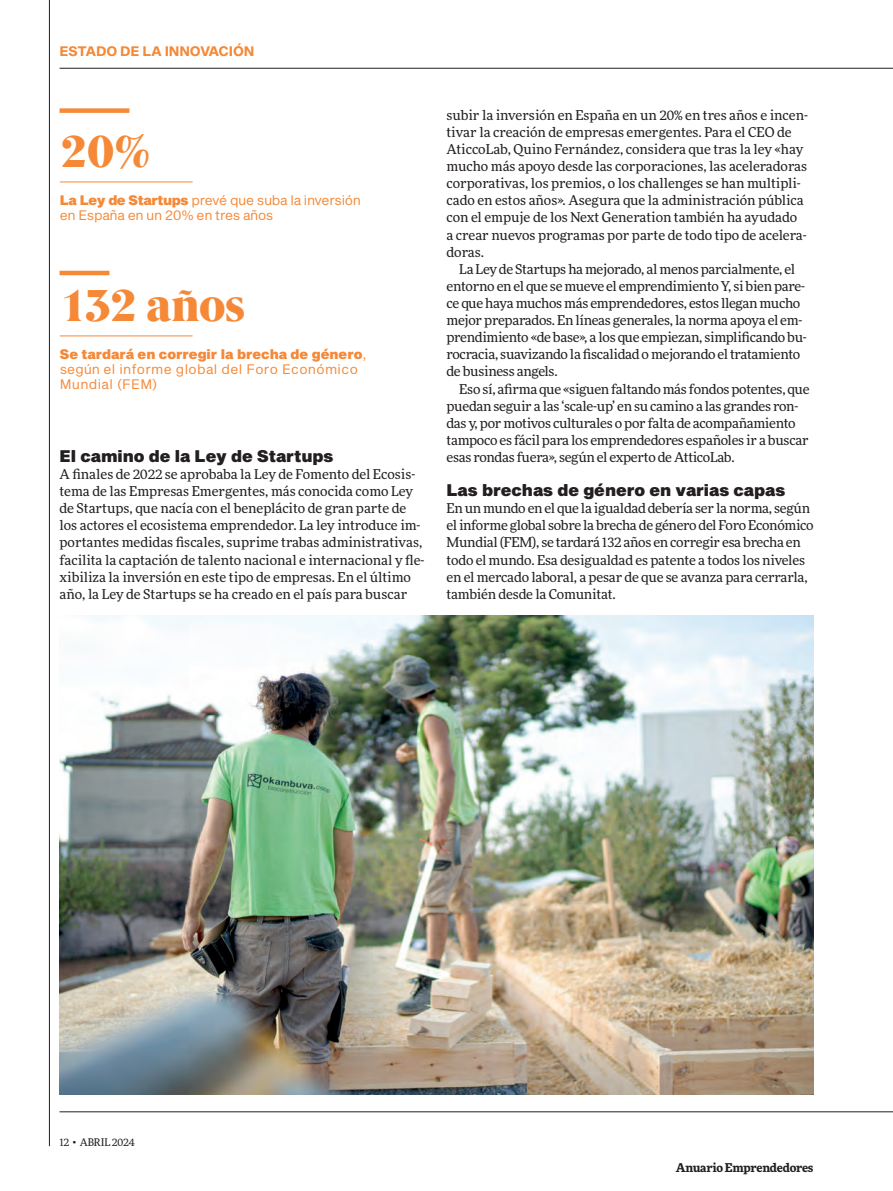
<style>
.page{position:relative;width:893px;height:1191px;background:#fff}
.page>*{position:absolute;margin:0;border:0;box-sizing:border-box;transform-origin:0 0}
.t1{font:900 45px "Berlingske Serif";letter-spacing:-.015em;color:#f58937}
.t2{font:16.5px "Sequel Sans Black Body";color:#231f20}
.t3{font:13.5px/17.1px "More Pro";letter-spacing:-.01em;color:#231f20}
.t4{font:13.5px/15px "Sequel Sans Book Body";letter-spacing:-.025em;color:#f58937}
.t5{font:13.5px/15px "Sequel Sans Book Body";letter-spacing:.025em;color:#f58937}
.t6{font:13.5px "Sequel Sans Black Body";color:#f58937}
.t7{font:13.5px "Sequel Sans Bold Body";letter-spacing:-.015em;color:#f58937}
.t8{font:700 12px "More Pro";letter-spacing:-.02em;color:#231f20}
.t9{font:10.5px "More Pro";letter-spacing:-.02em;color:#231f20}
.s1{font-family:"Sequel Sans Black Body"}
.s2{font-family:"Sequel Sans Book Body"}
.s3{font-family:"Montserrat";font-weight:700}
</style>
<div class="page">
<hr style="left:60px;top:68px;width:833px;height:1px;background:#231f20">
<hr style="left:49px;top:0;width:1px;height:1146px;background:#231f20">
<hr style="left:60px;top:1111px;width:833px;height:1px;background:#231f20">
<img style="left:60px;top:616px;width:754px;height:478px">
<div style="left:60px;top:108px;width:69px;height:5px;background:#f58937"></div>
<hr style="left:60px;top:182px;width:133px;height:1px;background:#f58937">
<hr style="left:60px;top:271px;width:49px;height:4px;background:#f58937">
<hr style="left:60px;top:336px;width:133px;height:1px;background:#f58937">
<p class="t7" style="left:60px;top:42px;width:196px">ESTADO DE LA INNOVACIÓN</p>
<h1 class="t1" style="left:60px;top:114px;width:93px">20%</h1>
<p class="t4" style="left:60px;top:193px;width:303px"><span class="s1">La Ley de Startups</span> prevé que suba la inversión en España en un 20% en tres años</p>
<h1 class="t1" style="left:60px;top:268px;width:186px">132 años</h1>
<p class="t6" style="left:60px;top:345px;width:308px">Se tardará en corregir la brecha de género<span class="s2">,</span></p>
<p class="t5" style="left:60px;top:362px;width:300px">según el informe global del Foro Económico<br>Mundial (FEM)</p>
<p class="t2" style="left:60px;top:444px;width:275px">El camino de la Ley de Startups</p>
<p class="t3" style="left:60px;top:465px;width:366px">A finales de 2022 se aprobaba la Ley de Fomento del Ecosis&shy;tema de las Empresas Emergentes, más conocida como Ley de Startups, que nacía con el beneplácito de gran parte de los actores el ecosistema emprendedor. La ley introduce im&shy;portantes medidas fiscales, suprime trabas administrativas, facilita la captación de talento nacional e internacional y fle&shy;xibiliza la inversión en este tipo de empresas. En el último año, la Ley de Startups se ha creado en el país para buscar</p>
<p class="t3" style="left:446px;top:106px;width:363px">subir la inversión en España en un 20% en tres años e incen&shy;tivar la creación de empresas emergentes. Para el CEO de AticcoLab, Quino Fernández, considera que tras la ley «hay mucho más apoyo desde las corporaciones, las aceleradoras corporativas, los premios, o los challenges se han multipli&shy;cado en estos años». Asegura que la administración pública con el empuje de los Next Generation también ha ayudado<br>a crear nuevos programas por parte de todo tipo de acelera&shy;doras.</p>
<p class="t3" style="left:446px;top:260px;width:362px;text-indent:13px">La Ley de Startups ha mejorado, al menos parcialmente, el entorno en el que se mueve el emprendimiento Y, si bien pare&shy;ce que haya muchos más emprendedores, estos llegan mucho mejor preparados. En líneas generales, la norma apoya el em&shy;prendimiento «de base», a los que empiezan, simplificando bu&shy;rocracia, suavizando la fiscalidad o mejorando el tratamiento de business angels.</p>
<p class="t3" style="left:446px;top:379px;width:365px;text-indent:13px">Eso sí, afirma que «siguen faltando más fondos potentes, que puedan seguir a las ‘scale-up’ en su camino a las grandes ron&shy;das y, por motivos culturales o por falta de acompañamiento tampoco es fácil para los emprendedores españoles ir a buscar esas rondas fuera», según el experto de AtticoLab.</p>
<p class="t2" style="left:446px;top:478px;width:340px">Las brechas de género en varias capas</p>
<p class="t3" style="left:446px;top:499px;width:369px">En un mundo en el que la igualdad debería ser la norma, según el informe global sobre la brecha de género del Foro Económico Mundial (FEM), se tardará 132 años en corregir esa brecha en todo el mundo. Esa desigualdad es patente a todos los niveles en el mercado laboral, a pesar de que se avanza para cerrarla, también desde la Comunitat.</p>
<p class="t9" style="left:60px;top:1135px;width:77px">12 <span class="s3">•</span> ABRIL 2024</p>
<p class="t8" style="left:676px;top:1158px;width:139px">Anuario Emprendedores</p>
</div>
